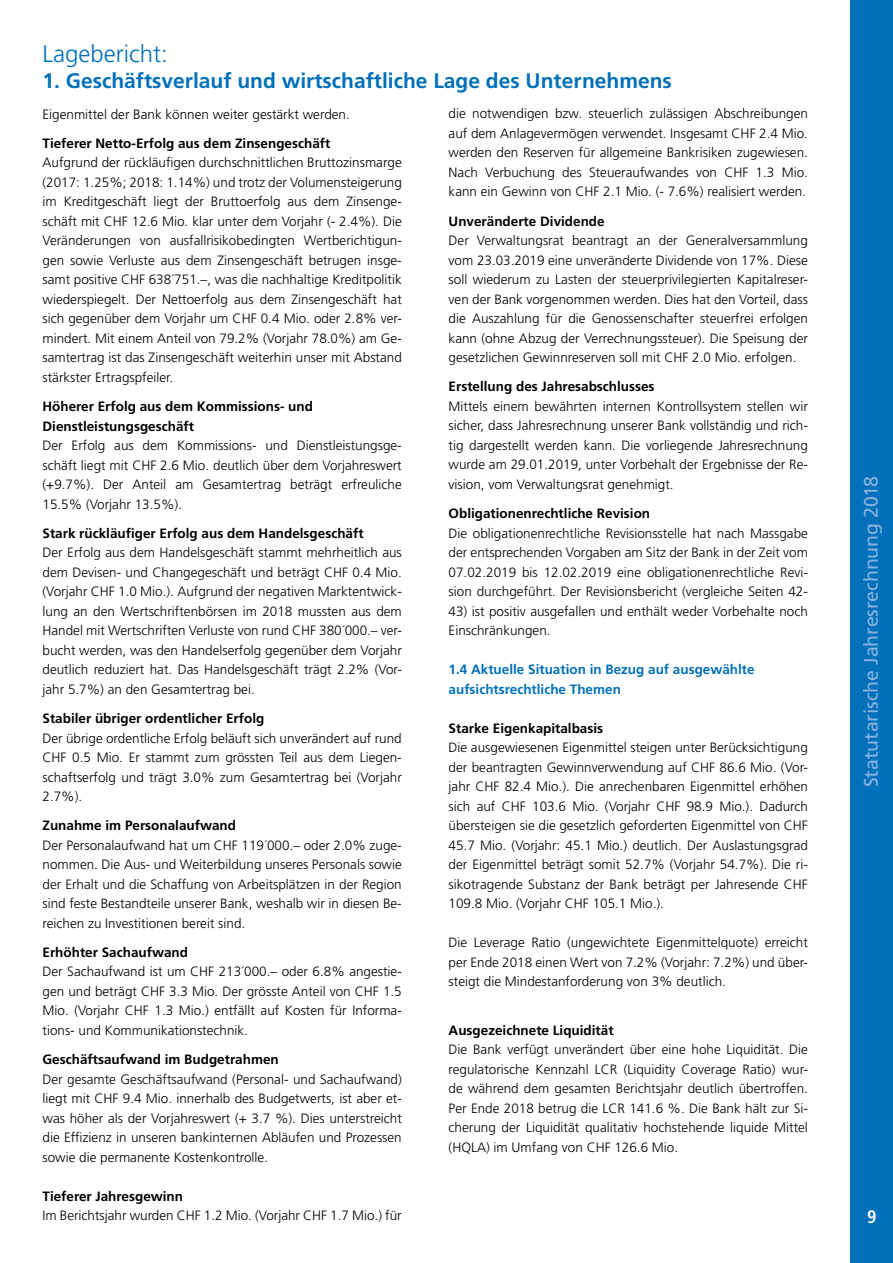
<style>
.page{position:relative;width:893px;height:1263px;background:#fff}
.page>*{position:absolute;margin:0;border:0;box-sizing:border-box;transform-origin:0 0}
.t1{font:300 24px "Frutiger LT Std";color:#0070ba}
.t2{font:700 21px "Frutiger LT Std";color:#0070ba}
.t3{font:19.5px "Frutiger LT Std";letter-spacing:-.005em;color:#8ab2df}
.t4{font:700 condensed 18px "Frutiger LT Std";color:#fff}
.t5{font:300 13.5px/19.5px "Frutiger LT Std";color:#000;text-align:justify}
.t6{font:700 13.5px/19.5px "Frutiger LT Std";color:#000}
.t7{font:700 13.5px/19.5px "Frutiger LT Std";color:#0070ba}
</style>
<div class="page">
<div style="left:850px;top:0;width:43px;height:1263px;background:#0070ba"></div>
<h1 class="t1" style="left:43px;top:40px;width:127px">Lagebericht:</h1>
<h2 class="t2" style="left:43px;top:68px;width:631px">1. Geschäftsverlauf und wirtschaftliche Lage des Unternehmens</h2>
<p class="t5" style="left:43px;top:104px;width:309px">Eigenmittel der Bank können weiter gestärkt werden.</p>
<p class="t6" style="left:43px;top:133px;width:289px">Tieferer Netto-Erfolg aus dem Zinsengeschäft</p>
<p class="t5" style="left:43px;top:153px;width:361px">Aufgrund der rückläufigen durchschnittlichen Bruttozinsmarge (2017: 1.25%; 2018: 1.14%) und trotz der Volumensteigerung im Kreditgeschäft liegt der Bruttoerfolg aus dem Zinsenge&shy;schäft mit CHF 12.6 Mio. klar unter dem Vorjahr (- 2.4%). Die Veränderungen von ausfallrisikobedingten Wertberichtigun&shy;gen sowie Verluste aus dem Zinsengeschäft betrugen insge&shy;samt positive CHF 638´751.–, was die nachhaltige Kreditpolitik wiederspiegelt. Der Nettoerfolg aus dem Zinsengeschäft hat sich gegenüber dem Vorjahr um CHF 0.4 Mio. oder 2.8% ver&shy;mindert. Mit einem Anteil von 79.2% (Vorjahr 78.0%) am Ge&shy;samtertrag ist das Zinsengeschäft weiterhin unser mit Abstand stärkster Ertragspfeiler.</p>
<p class="t6" style="left:43px;top:397px;width:272px">Höherer Erfolg aus dem Kommissions- und<br>Dienstleistungsgeschäft</p>
<p class="t5" style="left:43px;top:436px;width:361px">Der Erfolg aus dem Kommissions- und Dienstleistungsge&shy;schäft liegt mit CHF 2.6 Mio. deutlich über dem Vorjahreswert (+9.7%). Der Anteil am Gesamtertrag beträgt erfreuliche 15.5% (Vorjahr 13.5%).</p>
<p class="t6" style="left:43px;top:523px;width:323px">Stark rückläufiger Erfolg aus dem Handelsgeschäft</p>
<p class="t5" style="left:43px;top:543px;width:361px">Der Erfolg aus dem Handelsgeschäft stammt mehrheitlich aus dem Devisen- und Changegeschäft und beträgt CHF 0.4 Mio. (Vorjahr CHF 1.0 Mio.). Aufgrund der negativen Marktentwick&shy;lung an den Wertschriftenbörsen im 2018 mussten aus dem Handel mit Wertschriften Verluste von rund CHF 380´000.– ver&shy;bucht werden, was den Handelserfolg gegenüber dem Vorjahr deutlich reduziert hat. Das Handelsgeschäft trägt 2.2% (Vor&shy;jahr 5.7%) an den Gesamtertrag bei.</p>
<p class="t6" style="left:43px;top:709px;width:223px">Stabiler übriger ordentlicher Erfolg</p>
<p class="t5" style="left:43px;top:728px;width:361px">Der übrige ordentliche Erfolg beläuft sich unverändert auf rund CHF 0.5 Mio. Er stammt zum grössten Teil aus dem Liegen&shy;schaftserfolg und trägt 3.0% zum Gesamtertrag bei (Vorjahr 2.7%).</p>
<p class="t6" style="left:43px;top:816px;width:195px">Zunahme im Personalaufwand</p>
<p class="t5" style="left:43px;top:835px;width:361px">Der Personalaufwand hat um CHF 119´000.– oder 2.0% zuge&shy;nommen. Die Aus- und Weiterbildung unseres Personals sowie der Erhalt und die Schaffung von Arbeitsplätzen in der Region sind feste Bestandteile unserer Bank, weshalb wir in diesen Be&shy;reichen zu Investitionen bereit sind.</p>
<p class="t6" style="left:43px;top:942px;width:147px">Erhöhter Sachaufwand</p>
<p class="t5" style="left:43px;top:962px;width:361px">Der Sachaufwand ist um CHF 213´000.– oder 6.8% angestie&shy;gen und beträgt CHF 3.3 Mio. Der grösste Anteil von CHF 1.5<br>Mio. (Vorjahr CHF 1.3 Mio.) entfällt auf Kosten für Informa&shy;tions- und Kommunikationstechnik.</p>
<p class="t6" style="left:43px;top:1050px;width:238px">Geschäftsaufwand im Budgetrahmen</p>
<p class="t5" style="left:43px;top:1069px;width:361px">Der gesamte Geschäftsaufwand (Personal- und Sachaufwand) liegt mit CHF 9.4 Mio. innerhalb des Budgetwerts, ist aber et&shy;was höher als der Vorjahreswert (+ 3.7 %). Dies unterstreicht die Effizienz in unseren bankinternen Abläufen und Prozessen sowie die permanente Kostenkontrolle.</p>
<p class="t6" style="left:43px;top:1186px;width:142px">Tieferer Jahresgewinn</p>
<p class="t5" style="left:43px;top:1206px;width:361px">Im Berichtsjahr wurden CHF 1.2 Mio. (Vorjahr CHF 1.7 Mio.) für</p>
<p class="t5" style="left:449px;top:104px;width:361px">die notwendigen bzw. steuerlich zulässigen Abschreibungen auf dem Anlagevermögen verwendet. Insgesamt CHF 2.4 Mio. werden den Reserven für allgemeine Bankrisiken zugewiesen.<br>Nach Verbuchung des Steueraufwandes von CHF 1.3 Mio. kann ein Gewinn von CHF 2.1 Mio. (- 7.6%) realisiert werden.</p>
<p class="t6" style="left:449px;top:211px;width:158px">Unveränderte Dividende</p>
<p class="t5" style="left:449px;top:231px;width:361px">Der Verwaltungsrat beantragt an der Generalversammlung vom 23.03.2019 eine unveränderte Dividende von 17%. Diese soll wiederum zu Lasten der steuerprivilegierten Kapitalreser&shy;ven der Bank vorgenommen werden. Dies hat den Vorteil, dass die Auszahlung für die Genossenschafter steuerfrei erfolgen kann (ohne Abzug der Verrechnungssteuer). Die Speisung der gesetzlichen Gewinnreserven soll mit CHF 2.0 Mio. erfolgen.</p>
<p class="t6" style="left:449px;top:377px;width:208px">Erstellung des Jahresabschlusses</p>
<p class="t5" style="left:449px;top:397px;width:361px">Mittels einem bewährten internen Kontrollsystem stellen wir sicher, dass Jahresrechnung unserer Bank vollständig und rich&shy;tig dargestellt werden kann. Die vorliegende Jahresrechnung wurde am 29.01.2019, unter Vorbehalt der Ergebnisse der Re&shy;vision, vom Verwaltungsrat genehmigt.</p>
<p class="t6" style="left:449px;top:504px;width:203px">Obligationenrechtliche Revision</p>
<p class="t5" style="left:449px;top:523px;width:361px">Die obligationenrechtliche Revisionsstelle hat nach Massgabe der entsprechenden Vorgaben am Sitz der Bank in der Zeit vom 07.02.2019 bis 12.02.2019 eine obligationenrechtliche Revi&shy;sion durchgeführt. Der Revisionsbericht (vergleiche Seiten 42-</p>
<p class="t5" style="left:449px;top:601px;width:361px">43) ist positiv ausgefallen und enthält weder Vorbehalte noch<br>Einschränkungen.</p>
<p class="t7" style="left:449px;top:660px;width:308px">1.4 Aktuelle Situation in Bezug auf ausgewählte aufsichtsrechtliche Themen</p>
<p class="t6" style="left:449px;top:718px;width:156px">Starke Eigenkapitalbasis</p>
<p class="t5" style="left:449px;top:738px;width:361px">Die ausgewiesenen Eigenmittel steigen unter Berücksichtigung der beantragten Gewinnverwendung auf CHF 86.6 Mio. (Vor&shy;jahr CHF 82.4 Mio.). Die anrechenbaren Eigenmittel erhöhen sich auf CHF 103.6 Mio. (Vorjahr CHF 98.9 Mio.). Dadurch übersteigen sie die gesetzlich geforderten Eigenmittel von CHF 45.7 Mio. (Vorjahr: 45.1 Mio.) deutlich. Der Auslastungsgrad der Eigenmittel beträgt somit 52.7% (Vorjahr 54.7%). Die ri&shy;sikotragende Substanz der Bank beträgt per Jahresende CHF 109.8 Mio. (Vorjahr CHF 105.1 Mio.).</p>
<p class="t5" style="left:449px;top:933px;width:361px">Die Leverage Ratio (ungewichtete Eigenmittelquote) erreicht per Ende 2018 einen Wert von 7.2% (Vorjahr: 7.2%) und über&shy;steigt die Mindestanforderung von 3% deutlich.</p>
<p class="t6" style="left:449px;top:1020px;width:167px">Ausgezeichnete Liquidität</p>
<p class="t5" style="left:449px;top:1040px;width:361px">Die Bank verfügt unverändert über eine hohe Liquidität. Die regulatorische Kennzahl LCR (Liquidity Coverage Ratio) wur&shy;de während dem gesamten Berichtsjahr deutlich übertroffen.<br>Per Ende 2018 betrug die LCR 141.6 %. Die Bank hält zur Si&shy;cherung der Liquidität qualitativ hochstehende liquide Mittel (HQLA) im Umfang von CHF 126.6 Mio.</p>
<h3 class="t3" style="left:860px;top:787px;width:312px;rotate:-90deg">Statutarische Jahresrechnung 2018</h3>
<h3 class="t4" style="left:867px;top:1206px;width:11px">9</h3>
</div>
